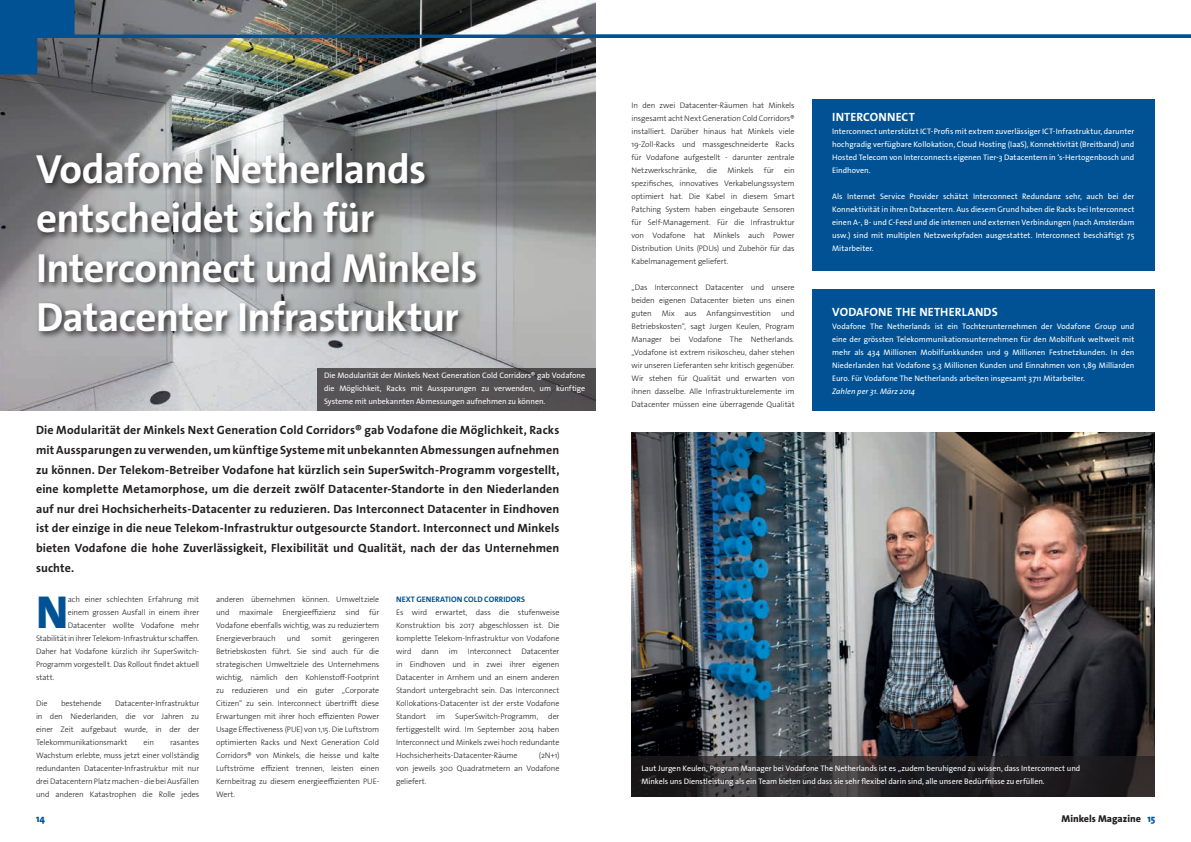
<style>
.page{position:relative;width:1191px;height:842px;background:#fff}
.page>*{position:absolute;margin:0;border:0;box-sizing:border-box;transform-origin:0 0}
.t1{font:800 46.5px "The Sans Os F";color:#005294}
.t2{font:700 40.9px/49.1px "The Sans Os F";letter-spacing:-.015em;color:#fff}
.t3{font:700 12px/19.6px "The Sans Os F";letter-spacing:.01em;color:#231f20;text-align:justify}
.t4{font:700 12px "The Sans Os F";letter-spacing:.015em;color:#fff}
.t5{font:800 10px "The Sans Os F";color:#231f20}
.t6{font:800 10px "The Sans Os F";color:#005294}
.t7{font:300 8px/13px "The Sans Os F";letter-spacing:-.01em;color:#231f20;text-align:justify}
.t8{font:8px/13px "The Sans Os F";letter-spacing:-.005em;color:#fff;text-align:justify}
.t9{font:700 8px "The Sans Os F";color:#005294}
.t10{font:italic 8px "The Sans Os F";letter-spacing:.005em;color:#fff}
.s1{color:#005294}
</style>
<div class="page">
<img style="left:0;top:74px;width:595px;height:336px">
<div style="left:812px;top:99px;width:343px;height:171px;background:#005294"></div>
<div style="left:812px;top:289px;width:343px;height:122px;background:#005294"></div>
<svg style="left:0;top:0;width:1191px;height:74px"></svg>
<div style="left:317px;top:368px;width:278px;height:42px;background:#555254"></div>
<img style="left:631px;top:432px;width:524px;height:324px">
<svg style="left:631px;top:756px;width:524px;height:41px;background:#272527"></svg>
<div style="left:34px;top:150px;width:450px;height:190px;background:#231f20;opacity:.9"></div>
<h2 class="t2" style="left:36px;top:145px;width:443px">Vodafone Netherlands entscheidet sich für<br>Interconnect und Minkels<br>Datacenter Infrastruktur</h2>
<p class="t8" style="left:324px;top:369px;width:262px">Die Modularität der Minkels Next Generation Cold Corridors® gab Vodafone die Möglichkeit, Racks mit Aussparungen zu verwenden, um künftige Systeme mit unbekannten Abmessungen aufnehmen zu können.</p>
<p class="t3" style="left:36px;top:421px;width:525px">Die Modularität der Minkels Next Generation Cold Corridors® gab Vodafone die Möglichkeit, Racks mit Aussparungen zu verwenden, um künftige Systeme mit unbekannten Abmessungen aufnehmen zu können. Der Telekom-Betreiber Vodafone hat kürzlich sein SuperSwitch-Programm vorgestellt, eine komplette Metamorphose, um die derzeit zwölf Datacenter-Standorte in den Niederlanden auf nur drei Hochsicherheits-Datacenter zu reduzieren. Das Interconnect Datacenter in Eindhoven ist der einzige in die neue Telekom-Infrastruktur outgesourcte Standort. Interconnect und Minkels bieten Vodafone die hohe Zuverlässigkeit, Flexibilität und Qualität, nach der das Unternehmen suchte.</p>
<p class="t9" style="left:396px;top:594px;width:130px">NEXT GENERATION COLD CORRIDORS</p>
<p class="t7" style="left:396px;top:605px;width:165px">Es wird erwartet, dass die stufenweise Konstruktion bis 2017 abgeschlossen ist. Die komplette Telekom-Infrastruktur von Vodafone wird dann im Interconnect Datacenter in Eindhoven und in zwei ihrer eigenen Datacenter in Arnhem und an einem anderen Standort untergebracht sein. Das Interconnect Kollokations-Datacenter ist der erste Vodafone Standort im SuperSwitch-Programm, der fertiggestellt wird. Im September 2014 haben Interconnect und Minkels zwei hoch redundante Hochsicherheits-Datacenter-Räume</p>
<h1 class="t1" style="left:36px;top:582px;width:34px">N</h1>
<p class="t7" style="left:68px;top:592px;width:133px">ach einer schlechten Erfahrung mit</p>
<p class="t7" style="left:216px;top:592px;width:165px">anderen übernehmen können. Umweltziele und maximale Energieeffizienz sind für Vodafone ebenfalls wichtig, was zu reduziertem Energieverbrauch</p>
<p class="t7" style="left:68px;top:605px;width:133px">einem grossen Ausfall in einem ihrer</p>
<p class="t7" style="left:68px;top:618px;width:133px">Datacenter wollte Vodafone mehr</p>
<p class="t7" style="left:36px;top:631px;width:165px">Stabilität in ihrer Telekom-Infrastruktur schaffen.</p>
<p class="t7" style="left:36px;top:644px;width:165px">Daher hat Vodafone kürzlich ihr SuperSwitch-</p>
<p class="t7" style="left:36px;top:657px;width:165px">Programm vorgestellt. Das Rollout findet aktuell</p>
<p class="t7" style="left:36px;top:670px;width:20px">statt.</p>
<p class="t7" style="left:36px;top:696px;width:13px">Die</p>
<p class="t7" style="left:61px;top:696px;width:42px">bestehende</p>
<p class="t7" style="left:287px;top:631px;width:15px">und</p>
<p class="t7" style="left:312px;top:631px;width:21px">somit</p>
<p class="t7" style="left:216px;top:631px;width:165px;text-indent:126px">geringeren Betriebskosten führt. Sie sind auch für die strategischen Umweltziele des Unternehmens wichtig, nämlich den Kohlenstoff-Footprint zu reduzieren und ein guter „Corporate Citizen“ zu sein. Interconnect übertrifft diese Erwartungen mit ihrer hoch effizienten Power Usage Effectiveness (PUE) von 1,15. Die Luftstrom optimierten Racks und Next Generation Cold Corridors® von Minkels, die heisse und kalte Luftströme effizient trennen, leisten einen Kernbeitrag zu diesem energieeffizienten PUE-Wert.</p>
<p class="t7" style="left:36px;top:696px;width:165px;text-indent:79px">Datacenter-Infrastruktur in den Niederlanden, die vor Jahren zu einer Zeit aufgebaut wurde, in der der Telekommunikationsmarkt</p>
<p class="t7" style="left:144px;top:735px;width:12px">ein</p>
<p class="t7" style="left:36px;top:735px;width:165px;text-indent:134px">rasantes Wachstum erlebte, muss jetzt einer vollständig redundanten Datacenter-Infrastruktur mit nur drei Datacentern Platz machen - die bei Ausfällen und anderen Katastrophen die Rolle jedes</p>
<p class="t7" style="left:396px;top:748px;width:165px;text-indent:143px">(2N+1) von jeweils 300 Quadratmetern an Vodafone geliefert.</p>
<p class="t7" style="left:631px;top:98px;width:165px">In den zwei Datacenter-Räumen hat Minkels insgesamt acht Next Generation Cold Corridors® installiert. Darüber hinaus hat Minkels viele 19-Zoll-Racks und massgeschneiderte Racks für Vodafone aufgestellt - darunter zentrale Netzwerkschränke,</p>
<p class="t7" style="left:707px;top:163px;width:12px">die</p>
<p class="t7" style="left:727px;top:163px;width:28px">Minkels</p>
<p class="t7" style="left:764px;top:163px;width:12px">für</p>
<p class="t7" style="left:631px;top:163px;width:165px;text-indent:153px">ein spezifisches, innovatives Verkabelungssystem optimiert hat. Die Kabel in diesem Smart Patching System haben eingebaute Sensoren für Self-Management. Für die Infrastruktur von Vodafone hat Minkels auch Power Distribution Units (PDUs) und Zubehör für das Kabelmanagement geliefert.</p>
<p class="t7" style="left:631px;top:280px;width:165px">„Das Interconnect Datacenter und unsere beiden eigenen Datacenter bieten uns einen guten Mix aus Anfangsinvestition und Betriebskosten“, sagt Jurgen Keulen, Program Manager bei Vodafone The Netherlands. „Vodafone ist extrem risikoscheu, daher stehen wir unseren Lieferanten sehr kritisch gegenüber.<br>Wir stehen für Qualität und erwarten von ihnen dasselbe. Alle Infrastrukturelemente im Datacenter müssen eine überragende Qualität</p>
<h3 class="t4" style="left:832px;top:109px;width:12px">Interconnect</h3>
<p class="t8" style="left:832px;top:124px;width:304px">Interconnect unterstützt ICT-Profis mit extrem zuverlässiger ICT-Infrastruktur, darunter hochgradig verfügbare Kollokation, Cloud Hosting (IaaS), Konnektivität (Breitband) und Hosted Telecom von Interconnects eigenen Tier-3 Datacentern in ‘s-Hertogenbosch und Eindhoven.</p>
<p class="t8" style="left:832px;top:189px;width:304px">Als Internet Service Provider schätzt Interconnect Redundanz sehr, auch bei der Konnektivität in ihren Datacentern. Aus diesem Grund haben die Racks bei Interconnect einen A-, B- und C-Feed und die internen und externen Verbindungen (nach Amsterdam usw.) sind mit multiplen Netzwerkpfaden ausgestattet. Interconnect beschäftigt 75<br>Mitarbeiter.</p>
<h3 class="t4" style="left:832px;top:304px;width:16px">Vodafone</h3>
<h3 class="t4" style="left:895px;top:304px;width:103px">THE NETHERLANDS</h3>
<p class="t8" style="left:832px;top:319px;width:304px">Vodafone The Netherlands ist ein Tochterunternehmen der Vodafone Group und eine der grössten Telekommunikationsunternehmen für den Mobilfunk weltweit mit mehr als 434 Millionen Mobilfunkkunden und 9 Millionen Festnetzkunden. In den Niederlanden hat Vodafone 5,3 Millionen Kunden und Einnahmen von 1,89 Milliarden Euro. Für Vodafone The Netherlands arbeiten insgesamt 3711 Mitarbeiter.</p>
<p class="t10" style="left:832px;top:386px;width:84px">Zahlen per 31. März 2014</p>
<p class="t8" style="left:641px;top:761px;width:440px">Laut Jurgen Keulen, Program Manager bei Vodafone The Netherlands ist es „zudem beruhigend zu wissen, dass Interconnect und<br>Minkels uns Dienstleistung als ein Team bieten und dass sie sehr flexibel darin sind, alle unsere Bedürfnisse zu erfüllen.</p>
<p class="t6" style="left:36px;top:812px;width:11px">14</p>
<p class="t5" style="left:1061px;top:812px;width:95px">Minkels Magazine <span class="s1">15</span></p>
</div>
